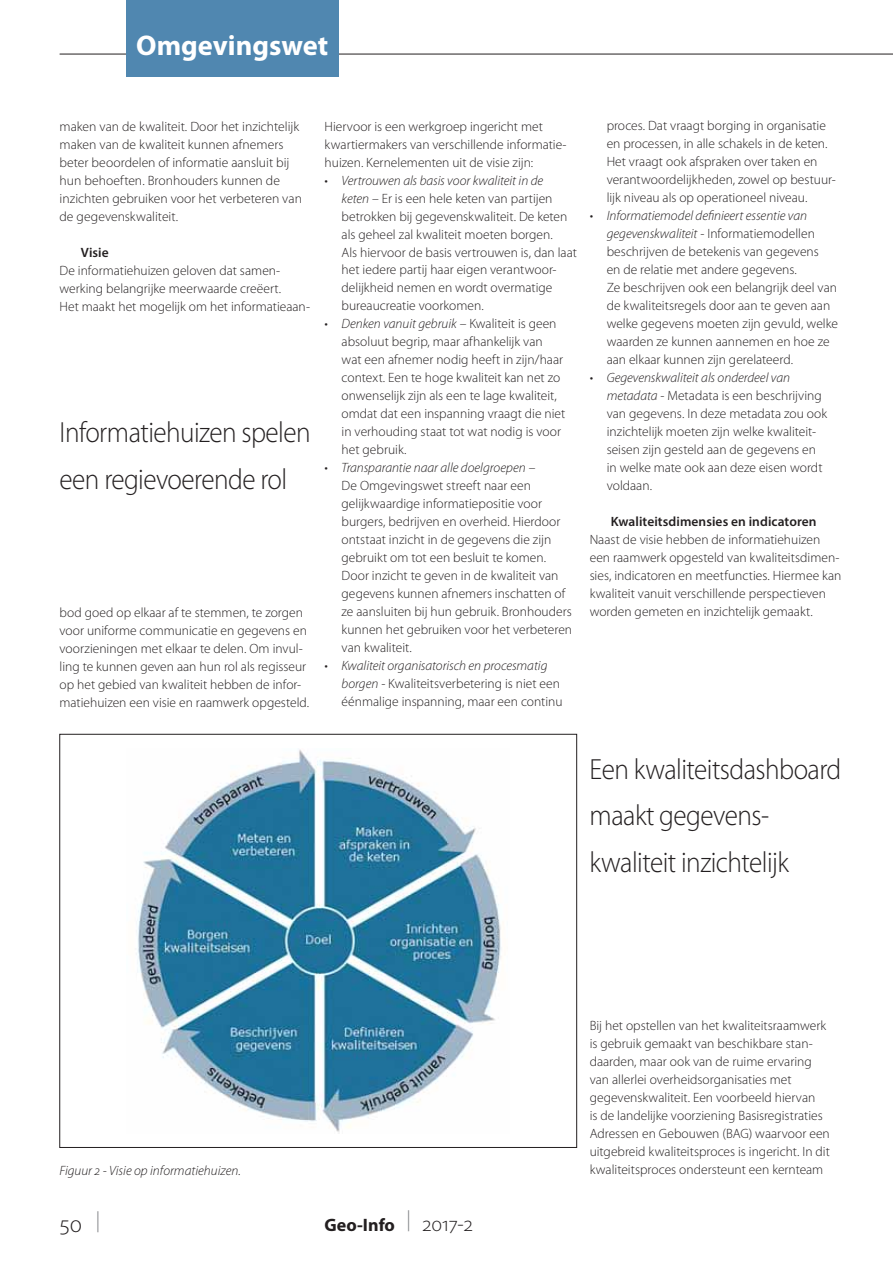
<style>
.page{position:relative;width:893px;height:1263px;background:#fff}
.page>*{position:absolute;margin:0;border:0;box-sizing:border-box;transform-origin:0 0}
.t1{font:300 29.25px/46.5px "Myriad Pro";letter-spacing:-.02em;color:#231f20;scale:.93 1}
.t2{font:700 28.5px "Myriad Pro";color:#fff}
.t3{font:300 24px "Myriad Pro";color:#231f20}
.t4{font:700 18px "Myriad Pro";color:#231f20}
.t5{font:300 13.5px/18px "Myriad Pro";color:#231f20}
.t6{font:600 13.5px "Myriad Pro";letter-spacing:.005em;color:#231f20}
.t7{font:italic 300 13.5px "Myriad Pro";color:#231f20}
.s1{font-style:italic}
.s2{font-weight:300;font-size:21px}
</style>
<div class="page">
<hr style="left:60px;top:54px;width:833px;height:1px;background:#231f20">
<div style="left:126px;top:0;width:213px;height:77px;background:#5087b0"></div>
<img style="left:136px;top:749px;width:365px;height:383px">
<h2 class="t2" style="left:136px;top:35px;width:193px">Omgevingswet</h2>
<p class="t5" style="left:60px;top:118px;width:244px">maken van de kwaliteit. Door het inzichtelijk maken van de kwaliteit kunnen afnemers beter beoordelen of informatie aansluit bij hun behoeften. Bronhouders kunnen de inzichten gebruiken voor het verbeteren van de gegevenskwaliteit.</p>
<p class="t6" style="left:81px;top:247px;width:29px">Visie</p>
<p class="t5" style="left:60px;top:262px;width:252px">De informatiehuizen geloven dat samen&shy;werking belangrijke meerwaarde creëert.<br>Het maakt het mogelijk om het informatieaan-</p>
<h1 class="t1" style="left:60px;top:412px;width:272px">Informatiehuizen spelen een regievoerende rol</h1>
<p class="t5" style="left:60px;top:604px;width:251px">bod goed op elkaar af te stemmen, te zorgen voor uniforme communicatie en gegevens en voorzieningen met elkaar te delen. Om invul&shy;ling te kunnen geven aan hun rol als regisseur op het gebied van kwaliteit hebben de infor&shy;matiehuizen een visie en raamwerk opgesteld.</p>
<p class="t5" style="left:325px;top:118px;width:244px">Hiervoor is een werkgroep ingericht met kwartiermakers van verschillende informatie&shy;huizen. Kernelementen uit de visie zijn:</p>
<p class="t5" style="left:342px;top:172px;width:237px;text-indent:-17px"><span class="s1">• Vertrouwen als basis voor kwaliteit in de<br>keten</span> – Er is een hele keten van partijen betrokken bij gegevenskwaliteit. De keten als geheel zal kwaliteit moeten borgen.<br>Als hiervoor de basis vertrouwen is, dan laat het iedere partij haar eigen verantwoor&shy;delijkheid nemen en wordt overmatige bureaucreatie voorkomen.</p>
<p class="t5" style="left:342px;top:316px;width:225px;text-indent:-17px"><span class="s1">• Denken vanuit gebruik</span> – Kwaliteit is geen absoluut begrip, maar afhankelijk van wat een afnemer nodig heeft in zijn/haar context. Een te hoge kwaliteit kan net zo onwenselijk zijn als een te lage kwaliteit, omdat dat een inspanning vraagt die niet in verhouding staat tot wat nodig is voor het gebruik.</p>
<p class="t5" style="left:342px;top:460px;width:232px;text-indent:-17px"><span class="s1">• Transparantie naar alle doelgroepen</span> –<br>De Omgevingswet streeft naar een gelijkwaardige informatiepositie voor burgers, bedrijven en overheid. Hierdoor ontstaat inzicht in de gegevens die zijn gebruikt om tot een besluit te komen.<br>Door inzicht te geven in de kwaliteit van gegevens kunnen afnemers inschatten of ze aansluiten bij hun gebruik. Bronhouders kunnen het gebruiken voor het verbeteren van kwaliteit.</p>
<p class="t5" style="left:342px;top:658px;width:222px;text-indent:-17px"><span class="s1">• Kwaliteit organisatorisch en procesmatig borgen</span> - Kwaliteitsverbetering is niet een éénmalige inspanning, maar een continu</p>
<p class="t5" style="left:607px;top:118px;width:231px">proces. Dat vraagt borging in organisatie en processen, in alle schakels in de keten.<br>Het vraagt ook afspraken over taken en verantwoordelijkheden, zowel op bestuur&shy;lijk niveau als op operationeel niveau.</p>
<p class="t5" style="left:607px;top:208px;width:233px;text-indent:-17px"><span class="s1">• Informatiemodel definieert essentie van gegevenskwaliteit</span> - Informatiemodellen beschrijven de betekenis van gegevens<br>en de relatie met andere gegevens.<br>Ze beschrijven ook een belangrijk deel van de kwaliteitsregels door aan te geven aan welke gegevens moeten zijn gevuld, welke waarden ze kunnen aannemen en hoe ze aan elkaar kunnen zijn gerelateerd.</p>
<p class="t5" style="left:607px;top:370px;width:222px;text-indent:-17px"><span class="s1">• Gegevenskwaliteit als onderdeel van metadata</span> - Metadata is een beschrijving van gegevens. In deze metadata zou ook inzichtelijk moeten zijn welke kwaliteit&shy;seisen zijn gesteld aan de gegevens en in welke mate ook aan deze eisen wordt voldaan.</p>
<p class="t6" style="left:611px;top:517px;width:207px">Kwaliteitsdimensies en indicatoren</p>
<p class="t5" style="left:590px;top:532px;width:253px">Naast de visie hebben de informatiehuizen een raamwerk opgesteld van kwaliteitsdimen&shy;sies, indicatoren en meetfuncties. Hiermee kan kwaliteit vanuit verschillende perspectieven worden gemeten en inzichtelijk gemaakt.</p>
<h1 class="t1" style="left:590px;top:749px;width:272px">Een kwaliteitsdashboard maakt gegevens&shy;kwaliteit inzichtelijk</h1>
<p class="t7" style="left:60px;top:1165px;width:183px">Figuur 2 - Visie op informatiehuizen.</p>
<h3 class="t3" style="left:60px;top:1215px;width:42px">50 <sup>|</sup></h3>
<h3 class="t4" style="left:325px;top:1218px;width:150px">Geo-Info <sup>|</sup> <span class="s2">2017-2</span></h3>
<p class="t5" style="left:590px;top:1018px;width:242px">Bij het opstellen van het kwaliteitsraamwerk is gebruik gemaakt van beschikbare stan&shy;daarden, maar ook van de ruime ervaring van allerlei overheidsorganisaties met gegevenskwaliteit. Een voorbeeld hiervan<br>is de landelijke voorziening Basisregistraties Adressen en Gebouwen (BAG) waarvoor een uitgebreid kwaliteitsproces is ingericht. In dit kwaliteitsproces ondersteunt een kernteam</p>
</div>
